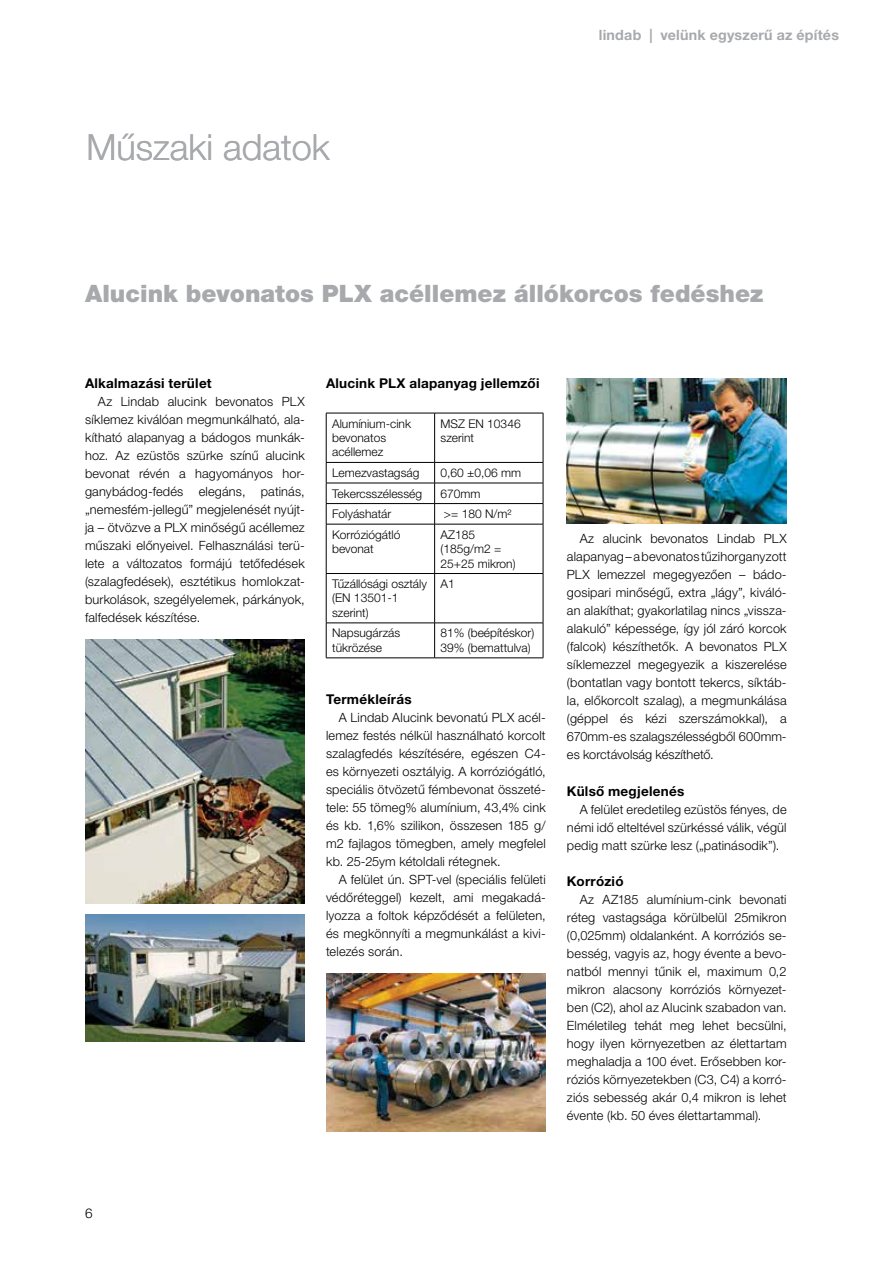
<style>
.page{position:relative;width:893px;height:1263px;background:#fff}
.page>*{position:absolute;margin:0;border:0;box-sizing:border-box;transform-origin:0 0}
.t1{font:300 36px "Helvetica Neue LT Pro";color:#a7a9ac}
.t2{font:900 24px "Helvetica Neue LT Pro";color:#a7a9ac}
.t3{font:700 14.25px "Helvetica Neue LTH";letter-spacing:.015em;color:#a7a9ac}
.t4{font:700 13.5px "Helvetica Neue LT Pro";letter-spacing:.02em;color:#000}
.t5{font:300 13.5px "Helvetica Neue LT Pro";color:#000}
.t6{font:300 12.75px/18px "Helvetica Neue LT Pro";letter-spacing:.015em;color:#000;text-align:justify}
.t7{font:300 12px/14.4px "Helvetica Neue LT Pro";color:#000}
</style>
<div class="page">
<img style="left:85px;top:640px;width:220px;height:264px">
<img style="left:85px;top:914px;width:220px;height:128px">
<hr style="left:326px;top:413px;width:109px;height:1px;background:#000">
<hr style="left:326px;top:413px;width:1px;height:49px;background:#000">
<hr style="left:435px;top:413px;width:108px;height:1px;background:#000">
<hr style="left:543px;top:413px;width:1px;height:49px;background:#000">
<hr style="left:326px;top:462px;width:109px;height:1px;background:#000">
<hr style="left:435px;top:462px;width:108px;height:1px;background:#000">
<hr style="left:326px;top:483px;width:109px;height:1px;background:#000">
<hr style="left:435px;top:483px;width:108px;height:1px;background:#000">
<hr style="left:326px;top:503px;width:109px;height:1px;background:#000">
<svg style="left:326px;top:463px;width:1px;height:61px"></svg>
<hr style="left:435px;top:503px;width:108px;height:1px;background:#000">
<svg style="left:543px;top:463px;width:1px;height:61px"></svg>
<hr style="left:326px;top:524px;width:109px;height:1px;background:#000">
<hr style="left:326px;top:524px;width:1px;height:49px;background:#000">
<hr style="left:435px;top:524px;width:108px;height:1px;background:#000">
<hr style="left:543px;top:524px;width:1px;height:49px;background:#000">
<hr style="left:326px;top:573px;width:109px;height:1px;background:#000">
<hr style="left:326px;top:574px;width:1px;height:49px;background:#000">
<hr style="left:435px;top:573px;width:108px;height:1px;background:#000">
<hr style="left:543px;top:574px;width:1px;height:49px;background:#000">
<hr style="left:326px;top:623px;width:109px;height:1px;background:#000">
<hr style="left:326px;top:623px;width:1px;height:35px;background:#000">
<hr style="left:435px;top:623px;width:108px;height:1px;background:#000">
<hr style="left:543px;top:623px;width:1px;height:35px;background:#000">
<hr style="left:326px;top:658px;width:109px;height:1px;background:#000">
<hr style="left:435px;top:658px;width:108px;height:1px;background:#000">
<hr style="left:434px;top:413px;width:1px;height:49px;background:#000">
<svg style="left:434px;top:463px;width:1px;height:61px"></svg>
<hr style="left:434px;top:524px;width:1px;height:49px;background:#000">
<hr style="left:434px;top:574px;width:1px;height:49px;background:#000">
<hr style="left:434px;top:623px;width:1px;height:35px;background:#000">
<img style="left:326px;top:974px;width:220px;height:157px">
<img style="left:567px;top:378px;width:220px;height:145px">
<h1 class="t1" style="left:86px;top:125px;width:245px">Műszaki adatok</h1>
<p class="t3" style="left:599px;top:26px;width:242px">lindab | velünk egyszerű az építés</p>
<h2 class="t2" style="left:85px;top:279px;width:680px">Alucink bevonatos PLX acéllemez állókorcos fedéshez</h2>
<p class="t4" style="left:85px;top:375px;width:128px">Alkalmazási terület</p>
<p class="t6" style="left:85px;top:392px;width:221px;text-indent:13px">Az Lindab alucink bevonatos PLX síklemez kiválóan megmunkálható, ala&shy;kítható alapanyag a bádogos munkák&shy;hoz. Az ezüstös szürke színű alucink bevonat révén a hagyományos hor&shy;ganybádog-fedés elegáns, patinás, „nemesfém-jellegű” megjelenését nyújt&shy;ja – ötvözve a PLX minőségű acéllemez műszaki előnyeivel. Felhasználási terü&shy;lete a változatos formájú tetőfedések (szalagfedések), esztétikus homlokzat&shy;burkolások, szegélyelemek, párkányok, falfedések készítése.</p>
<p class="t4" style="left:326px;top:375px;width:215px">Alucink PLX alapanyag jellemzői</p>
<p class="t7" style="left:332px;top:416px;width:80px">Alumínium-cink bevonatos acéllemez</p>
<p class="t7" style="left:441px;top:416px;width:82px">MSZ EN 10346 szerint</p>
<p class="t7" style="left:332px;top:465px;width:89px">Lemezvastagság</p>
<p class="t7" style="left:441px;top:465px;width:82px">0,60 ±0,06 mm</p>
<p class="t7" style="left:332px;top:486px;width:91px">Tekercsszélesség</p>
<p class="t7" style="left:441px;top:486px;width:42px">670mm</p>
<p class="t7" style="left:332px;top:506px;width:61px">Folyáshatár</p>
<p class="t7" style="left:444px;top:506px;width:69px">&gt;= 180 N/m²</p>
<p class="t7" style="left:332px;top:527px;width:70px">Korróziógátló bevonat</p>
<p class="t7" style="left:441px;top:527px;width:77px">AZ185 (185g/m2 =<br>25+25 mikron)</p>
<p class="t7" style="left:332px;top:576px;width:96px">Tűzállósági osztály (EN 13501-1 szerint)</p>
<p class="t7" style="left:441px;top:576px;width:16px">A1</p>
<p class="t7" style="left:332px;top:626px;width:70px">Napsugárzás tükrözése</p>
<p class="t7" style="left:441px;top:626px;width:95px">81% (beépítéskor)<br>39% (bemattulva)</p>
<p class="t4" style="left:326px;top:690px;width:87px">Termékleírás</p>
<p class="t6" style="left:326px;top:708px;width:221px;text-indent:13px">A Lindab Alucink bevonatú PLX acél&shy;lemez festés nélkül használható korcolt szalagfedés készítésére, egészen C4- es környezeti osztályig. A korróziógátló, speciális ötvözetű fémbevonat összeté&shy;tele: 55 tömeg% alumínium, 43,4% cink és kb. 1,6% szilikon, összesen 185 g/ m2 fajlagos tömegben, amely megfelel kb. 25-25ym kétoldali rétegnek.</p>
<p class="t6" style="left:326px;top:870px;width:221px;text-indent:13px">A felület ún. SPT-vel (speciális felületi védőréteggel) kezelt, ami megakadá&shy;lyozza a foltok képződését a felületen, és megkönnyíti a megmunkálást a kivi&shy;telezés során.</p>
<p class="t6" style="left:567px;top:529px;width:221px;text-indent:13px">Az alucink bevonatos Lindab PLX alapanyag – a bevonatos tűzihorganyzott PLX lemezzel megegyezően – bádo&shy;gosipari minőségű, extra „lágy”, kiváló&shy;an alakíthat; gyakorlatilag nincs „vissza&shy;alakuló” képessége, így jól záró korcok (falcok) készíthetők. A bevonatos PLX síklemezzel megegyezik a kiszerelése (bontatlan vagy bontott tekercs, síktáb&shy;la, előkorcolt szalag), a megmunkálása (géppel és kézi szerszámokkal), a 670mm-es szalagszélességből 600mm&shy;es korctávolság készíthető.</p>
<p class="t4" style="left:567px;top:782px;width:119px">Külső megjelenés</p>
<p class="t6" style="left:567px;top:800px;width:221px;text-indent:13px">A felület eredetileg ezüstös fényes, de némi idő elteltével szürkéssé válik, végül pedig matt szürke lesz („patinásodik”).</p>
<p class="t4" style="left:567px;top:873px;width:58px">Korrózió</p>
<p class="t6" style="left:567px;top:890px;width:221px;text-indent:13px">Az AZ185 alumínium-cink bevonati réteg vastagsága körülbelül 25mikron (0,025mm) oldalanként. A korróziós se&shy;besség, vagyis az, hogy évente a bevo&shy;natból mennyi tűnik el, maximum 0,2 mikron alacsony korróziós környezet&shy;ben (C2), ahol az Alucink szabadon van.<br>Elméletileg tehát meg lehet becsülni, hogy ilyen környezetben az élettartam meghaladja a 100 évet. Erősebben kor&shy;róziós környezetekben (C3, C4) a korró&shy;ziós sebesség akár 0,4 mikron is lehet évente (kb. 50 éves élettartammal).</p>
<p class="t5" style="left:85px;top:1205px;width:9px">6</p>
</div>
